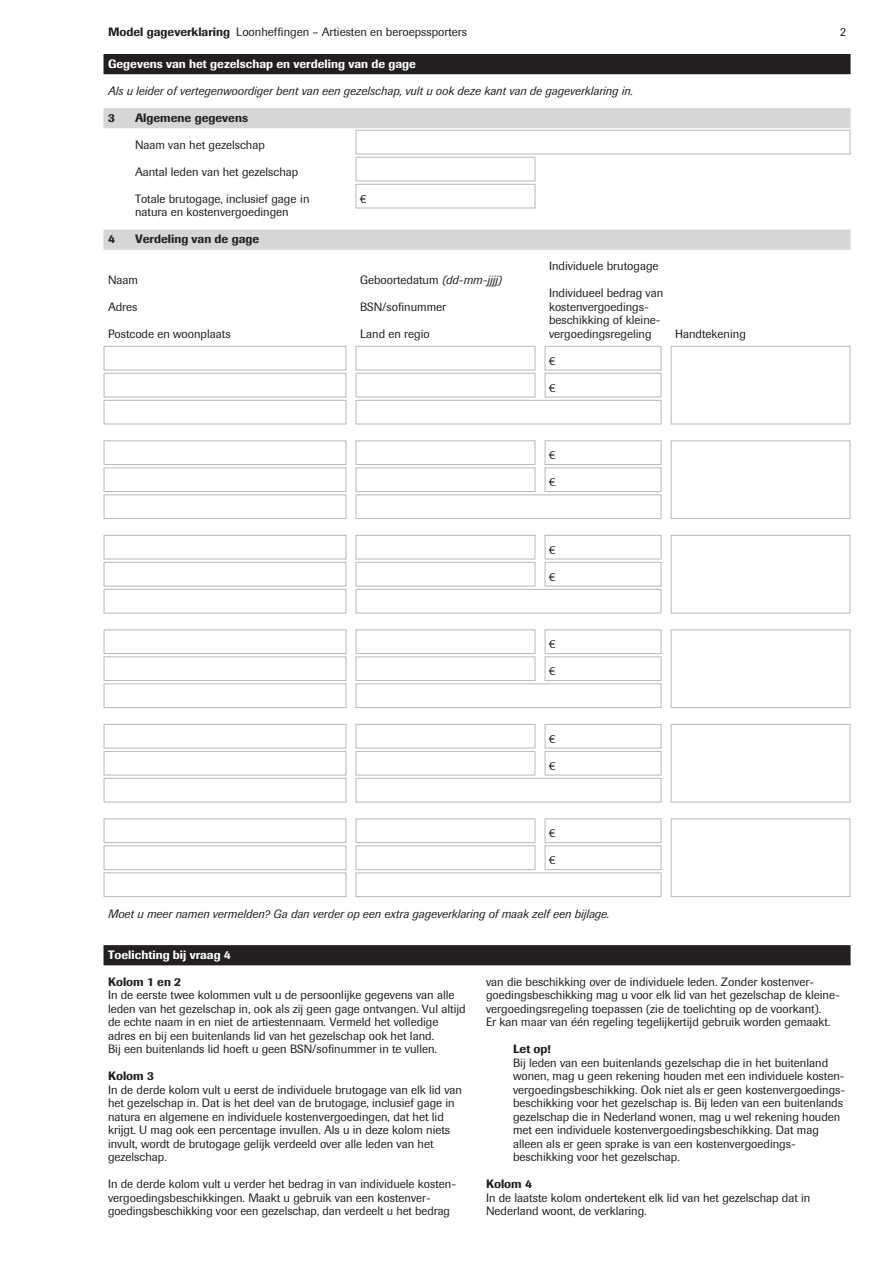
<style>
.page{position:relative;width:893px;height:1263px;background:#fff}
.page>*{position:absolute;margin:0;border:0;box-sizing:border-box;transform-origin:0 0}
.t1{font:12px/13.5px "Imago BQ";color:#231f20}
.t2{font:italic 12px "Imago BQ";color:#231f20}
.t3{font:500 12px "Imago BQ";color:#fff}
.t4{font:500 12px "Imago BQ";color:#231f20}
.s1{font-weight:500}
.s2{font-style:italic}
</style>
<div class="page">
<div style="left:104px;top:54px;width:746px;height:20px;background:#231f20"></div>
<div style="left:104px;top:108px;width:746px;height:20px;background:#d5d6d8"></div>
<div style="left:355px;top:130px;width:495px;height:25px;background:#fff;border:1px solid #bcbdc0"></div>
<div style="left:355px;top:157px;width:180px;height:25px;background:#fff;border:1px solid #bcbdc0"></div>
<div style="left:355px;top:184px;width:180px;height:25px;border:1px solid #bcbdc0"></div>
<div style="left:103px;top:346px;width:243px;height:25px;background:#fff;border:1px solid #bcbdc0"></div>
<div style="left:355px;top:346px;width:180px;height:25px;background:#fff;border:1px solid #bcbdc0"></div>
<div style="left:544px;top:346px;width:117px;height:25px;border:1px solid #bcbdc0"></div>
<div style="left:103px;top:373px;width:243px;height:25px;background:#fff;border:1px solid #bcbdc0"></div>
<div style="left:355px;top:373px;width:180px;height:25px;background:#fff;border:1px solid #bcbdc0"></div>
<div style="left:544px;top:373px;width:117px;height:25px;border:1px solid #bcbdc0"></div>
<div style="left:103px;top:400px;width:243px;height:25px;background:#fff;border:1px solid #bcbdc0"></div>
<div style="left:355px;top:400px;width:306px;height:25px;background:#fff;border:1px solid #bcbdc0"></div>
<div style="left:670px;top:346px;width:180px;height:79px;background:#fff;border:1px solid #bcbdc0"></div>
<div style="left:103px;top:440px;width:243px;height:25px;background:#fff;border:1px solid #bcbdc0"></div>
<div style="left:355px;top:440px;width:180px;height:25px;background:#fff;border:1px solid #bcbdc0"></div>
<div style="left:544px;top:440px;width:117px;height:25px;border:1px solid #bcbdc0"></div>
<div style="left:103px;top:467px;width:243px;height:25px;background:#fff;border:1px solid #bcbdc0"></div>
<div style="left:355px;top:467px;width:180px;height:25px;background:#fff;border:1px solid #bcbdc0"></div>
<div style="left:544px;top:467px;width:117px;height:25px;border:1px solid #bcbdc0"></div>
<div style="left:103px;top:494px;width:243px;height:25px;background:#fff;border:1px solid #bcbdc0"></div>
<div style="left:355px;top:494px;width:306px;height:25px;background:#fff;border:1px solid #bcbdc0"></div>
<div style="left:670px;top:440px;width:180px;height:79px;background:#fff;border:1px solid #bcbdc0"></div>
<div style="left:103px;top:535px;width:243px;height:25px;background:#fff;border:1px solid #bcbdc0"></div>
<div style="left:355px;top:535px;width:180px;height:25px;background:#fff;border:1px solid #bcbdc0"></div>
<div style="left:544px;top:535px;width:117px;height:25px;border:1px solid #bcbdc0"></div>
<div style="left:103px;top:562px;width:243px;height:25px;background:#fff;border:1px solid #bcbdc0"></div>
<div style="left:355px;top:562px;width:180px;height:25px;background:#fff;border:1px solid #bcbdc0"></div>
<div style="left:544px;top:562px;width:117px;height:25px;border:1px solid #bcbdc0"></div>
<div style="left:103px;top:589px;width:243px;height:25px;background:#fff;border:1px solid #bcbdc0"></div>
<div style="left:355px;top:589px;width:306px;height:25px;background:#fff;border:1px solid #bcbdc0"></div>
<div style="left:670px;top:535px;width:180px;height:79px;background:#fff;border:1px solid #bcbdc0"></div>
<div style="left:103px;top:629px;width:243px;height:25px;background:#fff;border:1px solid #bcbdc0"></div>
<div style="left:355px;top:629px;width:180px;height:25px;background:#fff;border:1px solid #bcbdc0"></div>
<div style="left:544px;top:629px;width:117px;height:25px;border:1px solid #bcbdc0"></div>
<div style="left:103px;top:656px;width:243px;height:25px;background:#fff;border:1px solid #bcbdc0"></div>
<div style="left:355px;top:656px;width:180px;height:25px;background:#fff;border:1px solid #bcbdc0"></div>
<div style="left:544px;top:656px;width:117px;height:25px;border:1px solid #bcbdc0"></div>
<div style="left:103px;top:683px;width:243px;height:25px;background:#fff;border:1px solid #bcbdc0"></div>
<div style="left:355px;top:683px;width:306px;height:25px;background:#fff;border:1px solid #bcbdc0"></div>
<div style="left:670px;top:629px;width:180px;height:79px;background:#fff;border:1px solid #bcbdc0"></div>
<div style="left:103px;top:724px;width:243px;height:25px;background:#fff;border:1px solid #bcbdc0"></div>
<div style="left:355px;top:724px;width:180px;height:25px;background:#fff;border:1px solid #bcbdc0"></div>
<div style="left:544px;top:724px;width:117px;height:25px;border:1px solid #bcbdc0"></div>
<div style="left:103px;top:751px;width:243px;height:25px;background:#fff;border:1px solid #bcbdc0"></div>
<div style="left:355px;top:751px;width:180px;height:25px;background:#fff;border:1px solid #bcbdc0"></div>
<div style="left:544px;top:751px;width:117px;height:25px;border:1px solid #bcbdc0"></div>
<div style="left:103px;top:778px;width:243px;height:25px;background:#fff;border:1px solid #bcbdc0"></div>
<div style="left:355px;top:778px;width:306px;height:25px;background:#fff;border:1px solid #bcbdc0"></div>
<div style="left:670px;top:724px;width:180px;height:79px;background:#fff;border:1px solid #bcbdc0"></div>
<div style="left:103px;top:818px;width:243px;height:25px;background:#fff;border:1px solid #bcbdc0"></div>
<div style="left:355px;top:818px;width:180px;height:25px;background:#fff;border:1px solid #bcbdc0"></div>
<div style="left:544px;top:818px;width:117px;height:25px;border:1px solid #bcbdc0"></div>
<div style="left:103px;top:845px;width:243px;height:25px;background:#fff;border:1px solid #bcbdc0"></div>
<div style="left:355px;top:845px;width:180px;height:25px;background:#fff;border:1px solid #bcbdc0"></div>
<div style="left:544px;top:845px;width:117px;height:25px;border:1px solid #bcbdc0"></div>
<div style="left:103px;top:872px;width:243px;height:25px;background:#fff;border:1px solid #bcbdc0"></div>
<div style="left:355px;top:872px;width:306px;height:25px;background:#fff;border:1px solid #bcbdc0"></div>
<div style="left:670px;top:818px;width:180px;height:79px;background:#fff;border:1px solid #bcbdc0"></div>
<div style="left:104px;top:945px;width:746px;height:20px;background:#231f20"></div>
<div style="left:104px;top:230px;width:746px;height:20px;background:#d5d6d8"></div>
<p class="t1" style="left:108px;top:25px;width:361px"><span class="s1">Model gageverklaring</span> Loonheffingen – Artiesten en beroepssporters</p>
<p class="t1" style="left:840px;top:25px;width:7px">2</p>
<p class="t3" style="left:108px;top:56px;width:309px">Gegevens van het gezelschap en verdeling van de gage</p>
<p class="t2" style="left:108px;top:83px;width:527px">Als u leider of vertegenwoordiger bent van een gezelschap, vult u ook deze kant van de gageverklaring in.</p>
<p class="t4" style="left:108px;top:110px;width:8px">3</p>
<p class="t4" style="left:135px;top:110px;width:115px">Algemene gegevens</p>
<p class="t1" style="left:135px;top:138px;width:131px">Naam van het gezelschap</p>
<p class="t1" style="left:135px;top:165px;width:165px">Aantal leden van het gezelschap</p>
<p class="t1" style="left:135px;top:192px;width:176px">Totale brutogage, inclusief gage in</p>
<p class="t1" style="left:360px;top:192px;width:8px">€</p>
<p class="t1" style="left:135px;top:205px;width:155px">natura en kostenvergoedingen</p>
<p class="t4" style="left:108px;top:232px;width:8px">4</p>
<p class="t4" style="left:135px;top:232px;width:126px">Verdeling van de gage</p>
<p class="t1" style="left:108px;top:273px;width:31px">Naam</p>
<p class="t1" style="left:360px;top:273px;width:144px">Geboortedatum <span class="s2">(dd-mm-jjjj)</span></p>
<p class="t1" style="left:549px;top:259px;width:111px">Individuele brutogage</p>
<p class="t1" style="left:549px;top:286px;width:116px">Individueel bedrag van</p>
<p class="t1" style="left:108px;top:300px;width:31px">Adres</p>
<p class="t1" style="left:360px;top:300px;width:88px">BSN/sofinummer</p>
<p class="t1" style="left:549px;top:300px;width:113px">kostenvergoedings&shy;beschikking of kleine-</p>
<p class="t1" style="left:108px;top:327px;width:124px">Postcode en woonplaats</p>
<p class="t1" style="left:360px;top:327px;width:71px">Land en regio</p>
<p class="t1" style="left:549px;top:327px;width:104px">vergoedingsregeling</p>
<p class="t1" style="left:675px;top:327px;width:72px">Handtekening</p>
<p class="t1" style="left:549px;top:354px;width:8px">€</p>
<p class="t1" style="left:549px;top:381px;width:8px">€</p>
<p class="t1" style="left:549px;top:448px;width:8px">€</p>
<p class="t1" style="left:549px;top:475px;width:8px">€</p>
<p class="t1" style="left:549px;top:543px;width:8px">€</p>
<p class="t1" style="left:549px;top:570px;width:8px">€</p>
<p class="t1" style="left:549px;top:637px;width:8px">€</p>
<p class="t1" style="left:549px;top:664px;width:8px">€</p>
<p class="t1" style="left:549px;top:732px;width:8px">€</p>
<p class="t1" style="left:549px;top:759px;width:8px">€</p>
<p class="t1" style="left:549px;top:826px;width:8px">€</p>
<p class="t1" style="left:549px;top:853px;width:8px">€</p>
<p class="t2" style="left:108px;top:907px;width:503px">Moet u meer namen vermelden? Ga dan verder op een extra gageverklaring of maak zelf een bijlage.</p>
<p class="t3" style="left:108px;top:947px;width:124px">Toelichting bij vraag 4</p>
<p class="t4" style="left:108px;top:974px;width:75px">Kolom 1 en 2</p>
<p class="t1" style="left:108px;top:988px;width:359px">In de eerste twee kolommen vult u de persoonlijke gegevens van alle leden van het gezelschap in, ook als zij geen gage ontvangen. Vul altijd de echte naam in en niet de artiestennaam. Vermeld het volledige adres en bij een buitenlands lid van het gezelschap ook het land.<br>Bij een buitenlands lid hoeft u geen BSN/sofinummer in te vullen.</p>
<p class="t4" style="left:108px;top:1069px;width:47px">Kolom 3</p>
<p class="t1" style="left:108px;top:1083px;width:356px">In de derde kolom vult u eerst de individuele brutogage van elk lid van het gezelschap in. Dat is het deel van de brutogage, inclusief gage in natura en algemene en individuele kostenvergoedingen, dat het lid krijgt. U mag ook een percentage invullen. Als u in deze kolom niets invult, wordt de brutogage gelijk verdeeld over alle leden van het gezelschap.</p>
<p class="t1" style="left:108px;top:1177px;width:348px">In de derde kolom vult u verder het bedrag in van individuele kosten&shy;vergoedingsbeschikkingen. Maakt u gebruik van een kostenver&shy;goedingsbeschikking voor een gezelschap, dan verdeelt u het bedrag</p>
<p class="t1" style="left:486px;top:975px;width:354px">van die beschikking over de individuele leden. Zonder kostenver&shy;goedingsbeschikking mag u voor elk lid van het gezelschap de kleine&shy;vergoedingsregeling toepassen (zie de toelichting op de voorkant).<br>Er kan maar van één regeling tegelijkertijd gebruik worden gemaakt.</p>
<p class="t4" style="left:513px;top:1042px;width:39px">Let op!</p>
<p class="t1" style="left:513px;top:1056px;width:332px">Bij leden van een buitenlands gezelschap die in het buitenland wonen, mag u geen rekening houden met een individuele kosten&shy;vergoedingsbeschikking. Ook niet als er geen kostenvergoedings&shy;beschikking voor het gezelschap is. Bij leden van een buitenlands gezelschap die in Nederland wonen, mag u wel rekening houden met een individuele kostenvergoedingsbeschikking. Dat mag alleen als er geen sprake is van een kostenvergoedings&shy;beschikking voor het gezelschap.</p>
<p class="t4" style="left:486px;top:1177px;width:47px">Kolom 4</p>
<p class="t1" style="left:486px;top:1191px;width:326px">In de laatste kolom ondertekent elk lid van het gezelschap dat in<br>Nederland woont, de verklaring.</p>
</div>
